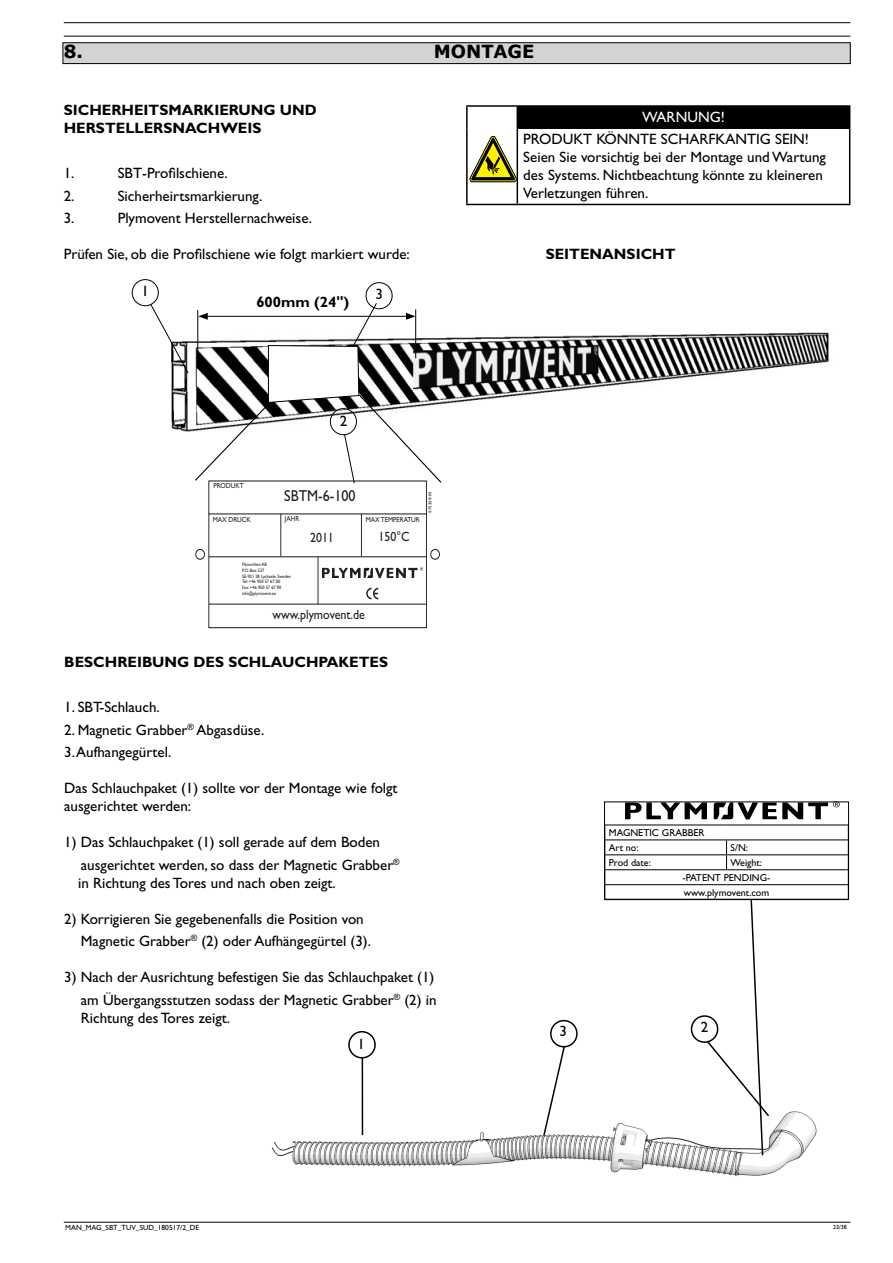
<style>
.page{position:relative;width:893px;height:1263px;background:#fff}
.page>*{position:absolute;margin:0;border:0;box-sizing:border-box;transform-origin:0 0}
.t1{font:700 18px "Verdana";color:#000}
.t2{font:15.9px "Gill Sans Std";color:#231f20;scale:.89 1}
.t3{font:15px/18px "Gill Sans Std";color:#000}
.t4{font:700 15px/18px "Gill Sans Std";color:#000}
.t5{font:15px "Gill Sans Std";color:#fff}
.t6{font:13.5px "Gill Sans Std";color:#231f20;scale:.89 1}
.t7{font:10.05px/14.9px "Gill Sans Std";color:#000}
.t8{font:7.5px "Gill Sans Std";color:#000}
.t9{font:7.35px "Gill Sans Std";color:#231f20;scale:.89 1}
.t10{font:6px "Gill Sans Std";color:#000}
.t11{font:4.95px/5.8px "Gill Sans Std";color:#231f20;scale:.89 1}
.t12{font:4.35px "Myriad Pro";color:#000;scale:1.12 1}
.s1{font-size:7.5px;color:#fff}
</style>
<div class="page">
<div style="left:63px;top:43px;width:787px;height:21px;background:#d1d3d4"></div>
<div style="left:63px;top:43px;width:787px;height:21px;border:1px solid #000"></div>
<img style="left:271px;top:1080px;width:546px;height:96px">
<hr style="left:362px;top:1058px;width:1px;height:77px;background:#000">
<svg style="left:542px;top:1044px;width:24px;height:93px"></svg>
<div style="left:348px;top:1031px;width:28px;height:27px;border:2px solid #000;border-radius:50%"></div>
<div style="left:550px;top:1020px;width:28px;height:27px;border:2px solid #000;border-radius:50%"></div>
<div style="left:691px;top:1015px;width:27px;height:28px;border:2px solid #000;border-radius:50%"></div>
<img style="left:443px;top:332px;width:386px;height:72px">
<div style="left:366px;top:282px;width:26px;height:27px;border:1px solid #000;border-radius:50%"></div>
<div style="left:132px;top:279px;width:27px;height:27px;border:1px solid #000;border-radius:50%"></div>
<svg style="left:150px;top:302px;width:293px;height:182px"></svg>
<div style="left:208px;top:481px;width:219px;height:147px;border:1px solid #231f20"></div>
<svg style="left:322px;top:567px;width:101px;height:11px"></svg>
<svg style="left:366px;top:588px;width:12px;height:11px"></svg>
<hr style="left:209px;top:513px;width:218px;height:1px;background:#231f20">
<hr style="left:209px;top:556px;width:218px;height:1px;background:#231f20">
<hr style="left:209px;top:604px;width:217px;height:1px;background:#231f20">
<hr style="left:318px;top:557px;width:1px;height:47px;background:#231f20">
<hr style="left:280px;top:514px;width:1px;height:42px;background:#231f20">
<hr style="left:361px;top:514px;width:1px;height:42px;background:#231f20">
<div style="left:195px;top:549px;width:10px;height:11px;border:1px solid #231f20;border-radius:50%"></div>
<div style="left:430px;top:549px;width:10px;height:11px;border:1px solid #231f20;border-radius:50%"></div>
<svg style="left:706px;top:900px;width:65px;height:257px"></svg>
<hr style="left:604px;top:824px;width:122px;height:1px;background:#000">
<hr style="left:726px;top:824px;width:123px;height:1px;background:#000">
<hr style="left:604px;top:839px;width:122px;height:1px;background:#000">
<hr style="left:726px;top:839px;width:123px;height:1px;background:#000">
<hr style="left:604px;top:854px;width:122px;height:1px;background:#000">
<hr style="left:726px;top:854px;width:123px;height:1px;background:#000">
<svg style="left:726px;top:840px;width:1px;height:29px"></svg>
<hr style="left:604px;top:869px;width:122px;height:1px;background:#000">
<hr style="left:726px;top:869px;width:123px;height:1px;background:#000">
<hr style="left:604px;top:884px;width:122px;height:1px;background:#000">
<hr style="left:726px;top:884px;width:123px;height:1px;background:#000">
<div style="left:604px;top:801px;width:245px;height:99px;border:1px solid #000"></div>
<svg style="left:625px;top:802px;width:82px;height:17px"></svg>
<svg style="left:714px;top:801px;width:126px;height:18px"></svg>
<hr style="left:64px;top:36px;width:786px;height:1px;background:#000">
<hr style="left:64px;top:22px;width:786px;height:1px;background:#000">
<hr style="left:64px;top:1222px;width:786px;height:1px;background:#000">
<div style="left:517px;top:106px;width:333px;height:22px;background:#000"></div>
<hr style="left:466px;top:105px;width:51px;height:2px;background:#000">
<hr style="left:466px;top:107px;width:2px;height:21px;background:#000">
<hr style="left:517px;top:105px;width:333px;height:2px;background:#000">
<hr style="left:466px;top:128px;width:2px;height:76px;background:#000">
<hr style="left:517px;top:127px;width:333px;height:2px;background:#000">
<hr style="left:517px;top:129px;width:1px;height:75px;background:#000">
<hr style="left:849px;top:129px;width:1px;height:75px;background:#000">
<hr style="left:466px;top:204px;width:51px;height:1px;background:#000">
<hr style="left:517px;top:204px;width:333px;height:1px;background:#000">
<svg style="left:470px;top:136px;width:46px;height:46px"></svg>
<svg style="left:63px;top:1222px;width:152px;height:1px"></svg>
<p class="t1" style="left:64px;top:39px;width:21px">8.</p>
<p class="t1" style="left:434px;top:39px;width:102px">MONTAGE</p>
<p class="t4" style="left:64px;top:101px;width:255px">SICHERHEITSMARKIERUNG UND<br>HERSTELLERSNACHWEIS</p>
<p class="t3" style="left:64px;top:164px;width:12px">1.</p>
<p class="t3" style="left:118px;top:164px;width:112px">SBT-Profilschiene.</p>
<p class="t3" style="left:64px;top:187px;width:12px">2.</p>
<p class="t3" style="left:118px;top:187px;width:146px">Sicherheirtsmarkierung.</p>
<p class="t3" style="left:64px;top:209px;width:12px">3.</p>
<p class="t3" style="left:118px;top:209px;width:196px">Plymovent Herstellernachweise.</p>
<p class="t3" style="left:64px;top:245px;width:348px">Prüfen Sie, ob die Profilschiene wie folgt markiert wurde:</p>
<p class="t3" style="left:141px;top:282px;width:9px">1</p>
<p class="t4" style="left:256px;top:293px;width:95px">600mm (24")</p>
<p class="t3" style="left:375px;top:285px;width:9px">3</p>
<p class="t3" style="left:340px;top:412px;width:9px">2</p>
<p class="t9" style="left:214px;top:482px;width:35px">PRODUKT</p>
<p class="t9" style="left:213px;top:515px;width:44px">MAX DRUCK</p>
<p class="t2" style="left:284px;top:487px;width:82px">SBTM-6-100</p>
<p class="t9" style="left:285px;top:514px;width:18px">JAHR</p>
<p class="t9" style="left:366px;top:515px;width:62px">MAX TEMPERATUR</p>
<p class="t6" style="left:378px;top:529px;width:37px">150°C</p>
<p class="t6" style="left:310px;top:529px;width:28px">2011</p>
<p class="t11" style="left:242px;top:561px;width:57px">PlymoVent AB<br>P.O. Box 527<br>SE-921 28 Lycksele, Sweden<br>Tel: +46 950 57 67 00<br>Fax: +46 950 57 67 90 info@plymovent.se</p>
<p class="t6" style="left:273px;top:607px;width:105px">www.plymovent.de</p>
<p class="t12" style="left:427px;top:513px;width:20px;rotate:-90deg">975359-M</p>
<p class="t4" style="left:64px;top:653px;width:325px">BESCHREIBUNG DES SCHLAUCHPAKETES</p>
<p class="t3" style="left:64px;top:698px;width:97px">1. SBT-Schlauch.</p>
<p class="t3" style="left:64px;top:721px;width:202px">2. Magnetic Grabber<sup>®</sup> Abgasdüse.</p>
<p class="t3" style="left:64px;top:743px;width:109px">3. Aufhangegürtel.</p>
<p class="t3" style="left:64px;top:779px;width:335px">Das Schlauchpaket (1) sollte vor der Montage wie folgt ausgerichtet werden:</p>
<p class="t3" style="left:81px;top:831px;width:320px;line-height:22.5px;text-indent:-17px">1) Das Schlauchpaket (1) soll gerade auf dem Boden ausgerichtet werden, so dass der Magnetic Grabber<sup>®</sup></p>
<p class="t3" style="left:78px;top:874px;width:259px">in Richtung des Tores und nach oben zeigt.</p>
<p class="t3" style="left:81px;top:907px;width:292px;line-height:22.5px;text-indent:-17px">2) Korrigieren Sie gegebenenfalls die Position von<br>Magnetic Grabber<sup>®</sup> (2) oder Aufhängegürtel (3).</p>
<p class="t3" style="left:64px;top:966px;width:374px;line-height:22.5px;text-align:right">3) Nach der Ausrichtung befestigen Sie das Schlauchpaket (1) am Übergangsstutzen sodass der Magnetic Grabber<sup>®</sup> (2) in</p>
<p class="t3" style="left:81px;top:1009px;width:151px">Richtung des Tores zeigt.</p>
<p class="t3" style="left:358px;top:1034px;width:9px">1</p>
<p class="t5" style="left:642px;top:109px;width:84px">WARNUNG!</p>
<p class="t3" style="left:523px;top:130px;width:304px">PRODUKT KÖNNTE SCHARFKANTIG SEIN!<br>Seien Sie vorsichtig bei der Montage und Wartung des Systems. Nichtbeachtung könnte zu kleineren Verletzungen führen.</p>
<p class="t4" style="left:546px;top:245px;width:131px">SEITENANSICHT</p>
<p class="t7" style="left:609px;top:825px;width:97px">MAGNETIC GRABBER<br>Art no:</p>
<p class="t7" style="left:731px;top:840px;width:19px">S/N:</p>
<p class="t7" style="left:609px;top:855px;width:44px">Prod date:</p>
<p class="t7" style="left:683px;top:855px;width:89px;text-indent:48px">Weight: -PATENT PENDING&shy;www.plymovent.com</p>
<p class="t3" style="left:559px;top:1022px;width:9px">3</p>
<p class="t3" style="left:701px;top:1018px;width:9px">2</p>
<p class="t10" style="left:71px;top:1224px;width:70px">PUM_SBT-TUV_100303_EN</p>
<p class="t10" style="left:833px;top:1224px;width:19px">23/38<span class="s1">0</span></p>
<p class="t8" style="left:65px;top:1223px;width:135px">MAN_MAG_SBT_TUV_SUD_180517/2_DE</p>
</div>
